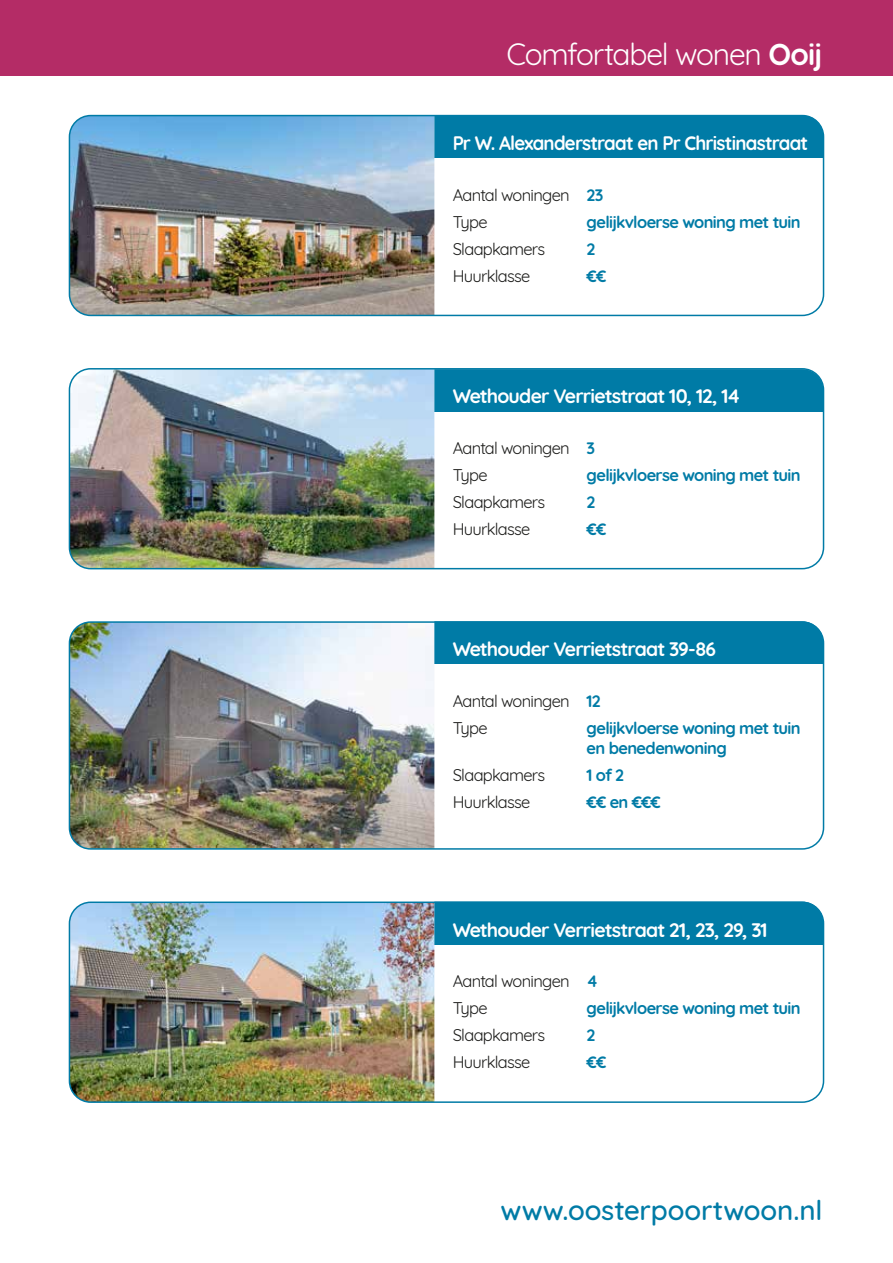
<style>
.page{position:relative;width:893px;height:1263px;background:#fff}
.page>*{position:absolute;margin:0;border:0;box-sizing:border-box;transform-origin:0 0}
.t1{font:30px "Quicksand";letter-spacing:-.04em;color:#fff}
.t2{font:500 27.6px "Quicksand";color:#007ba6}
.t3{font:700 19.5px "Quicksand";letter-spacing:-.045em;color:#fff}
.t4{font:700 19.5px "Quicksand";letter-spacing:-.045em;color:#fff;scale:.96 1}
.t5{font:16.5px/27px "Quicksand";letter-spacing:-.045em;color:#1d1d1b}
.t6{font:700 16.5px/19.8px "Quicksand";letter-spacing:-.035em;color:#007ba6}
.s1{font-weight:700}
.s2{font-weight:700;color:#007ba6}
</style>
<div class="page">
<div style="left:0;top:0;width:893px;height:76px;background:#b42c66"></div>
<img style="left:69px;top:371px;width:365px;height:198px">
<div style="left:69px;top:368px;width:755px;height:201px;border:2px solid #007ba6;border-radius:21px"></div>
<div style="left:434px;top:369px;width:389px;height:43px;background:#007ba6"></div>
<img style="left:69px;top:624px;width:365px;height:223px">
<div style="left:69px;top:621px;width:755px;height:229px;border:2px solid #007ba6;border-radius:21px"></div>
<div style="left:434px;top:621px;width:389px;height:43px;background:#007ba6"></div>
<img style="left:69px;top:904px;width:365px;height:196px">
<div style="left:69px;top:901px;width:755px;height:202px;border:2px solid #007ba6;border-radius:21px"></div>
<div style="left:434px;top:902px;width:389px;height:42px;background:#007ba6"></div>
<img style="left:69px;top:116px;width:365px;height:199px">
<div style="left:69px;top:115px;width:755px;height:201px;border:2px solid #007ba6;border-radius:21px"></div>
<div style="left:434px;top:115px;width:389px;height:43px;background:#007ba6"></div>
<h1 class="t1" style="left:507px;top:31px;width:317px">Comfortabel wonen <span class="s1">Ooij</span></h1>
<p class="t4" style="left:453px;top:127px;width:372px">Pr W. Alexanderstraat en Pr Christinastraat</p>
<p class="t5" style="left:453px;top:180px;width:152px">Aantal woningen <span class="s2">23<br></span>Type</p>
<p class="t6" style="left:587px;top:210px;width:216px">gelijkvloerse woning met tuin</p>
<p class="t5" style="left:453px;top:234px;width:94px">Slaapkamers</p>
<p class="t6" style="left:587px;top:237px;width:10px">2</p>
<p class="t5" style="left:453px;top:261px;width:79px">Huurklasse</p>
<p class="t6" style="left:587px;top:264px;width:21px">€€</p>
<p class="t3" style="left:453px;top:380px;width:290px">Wethouder Verrietstraat 10, 12, 14</p>
<p class="t5" style="left:453px;top:433px;width:144px">Aantal woningen <span class="s2">3<br></span>Type</p>
<p class="t6" style="left:587px;top:464px;width:216px">gelijkvloerse woning met tuin</p>
<p class="t5" style="left:453px;top:487px;width:94px">Slaapkamers</p>
<p class="t6" style="left:587px;top:491px;width:10px">2</p>
<p class="t5" style="left:453px;top:514px;width:79px">Huurklasse</p>
<p class="t6" style="left:587px;top:518px;width:21px">€€</p>
<p class="t3" style="left:453px;top:633px;width:265px">Wethouder Verrietstraat 39-86</p>
<p class="t5" style="left:453px;top:686px;width:149px">Aantal woningen <span class="s2">12<br></span>Type</p>
<p class="t6" style="left:587px;top:717px;width:216px">gelijkvloerse woning met tuin en benedenwoning</p>
<p class="t5" style="left:453px;top:760px;width:94px">Slaapkamers</p>
<p class="t6" style="left:587px;top:764px;width:39px">1 of 2</p>
<p class="t5" style="left:453px;top:787px;width:79px">Huurklasse</p>
<p class="t6" style="left:587px;top:791px;width:76px">€€ en €€€</p>
<p class="t3" style="left:453px;top:913px;width:316px">Wethouder Verrietstraat 21, 23, 29, 31</p>
<p class="t5" style="left:453px;top:966px;width:147px">Aantal woningen <span class="s2">4<br></span>Type</p>
<p class="t6" style="left:587px;top:997px;width:216px">gelijkvloerse woning met tuin</p>
<p class="t5" style="left:453px;top:1020px;width:94px">Slaapkamers</p>
<p class="t6" style="left:587px;top:1024px;width:10px">2</p>
<p class="t5" style="left:453px;top:1047px;width:79px">Huurklasse</p>
<p class="t6" style="left:587px;top:1051px;width:21px">€€</p>
<h2 class="t2" style="left:500px;top:1188px;width:323px">www.oosterpoortwoon.nl</h2>
</div>
